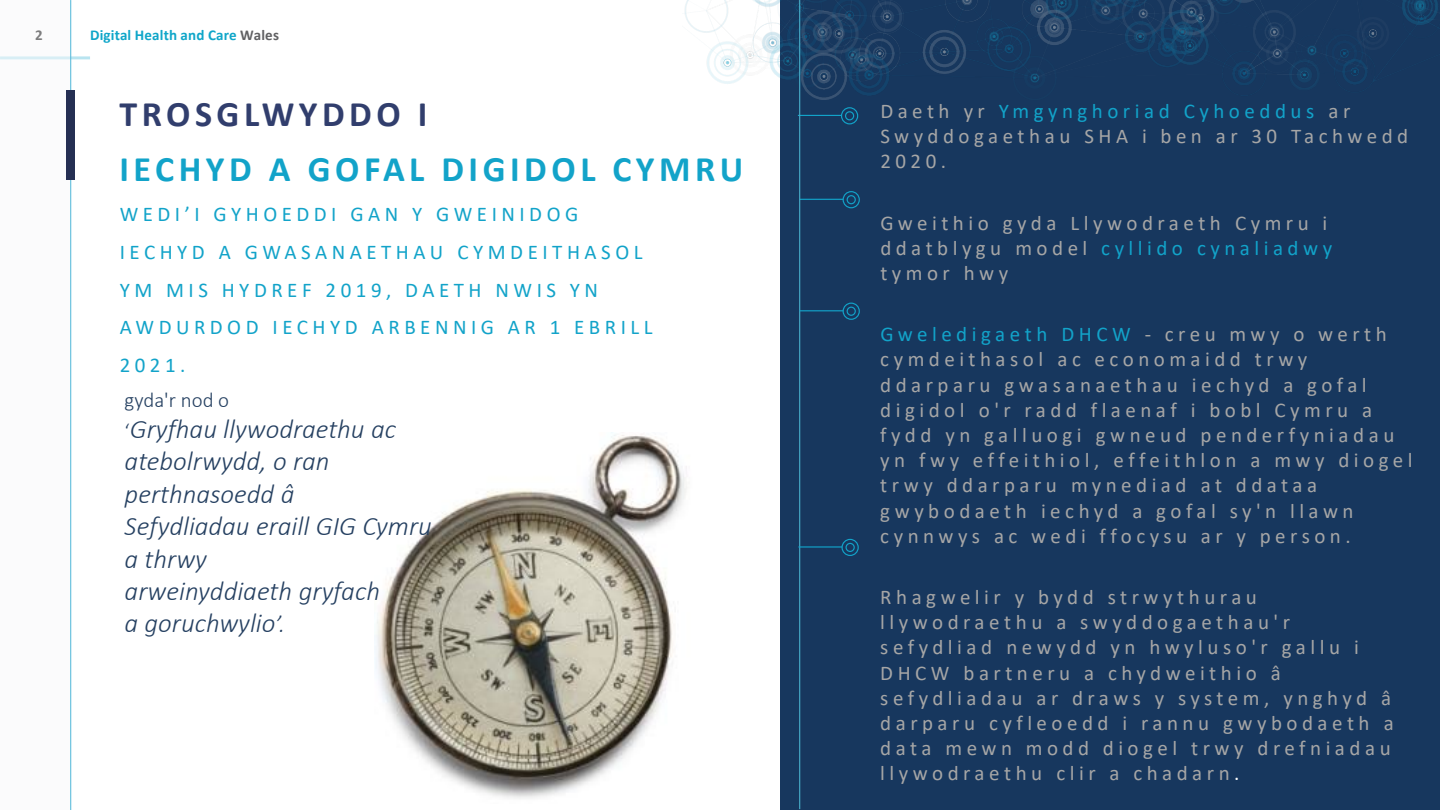
<style>
.page{position:relative;width:1440px;height:810px;background:#fff}
.page>*{position:absolute;margin:0;border:0;box-sizing:border-box;transform-origin:0 0}
.t1{font:700 36px "Calibri";letter-spacing:.125em;color:#12a3c9}
.t2{font:700 36px "Calibri";letter-spacing:.125em;color:#313e6d}
.t3{font:italic 300 27px "Calibri";color:#254061}
.t4{font:21px/25.2px "Calibri";letter-spacing:.215em;color:#a6a6a6}
.t5{font:21px/37.8px "Calibri";letter-spacing:.215em;color:#12a3c9}
.t6{font:300 21px "Calibri";color:#254061}
.t7{font:700 15px "Calibri";letter-spacing:.01em;color:#0fa6c9}
.t8{font:700 15px "Calibri";color:#000}
.s1{color:#616163}
.s2{font-style:normal;font-size:21px}
.s3{font-size:24px}
.s4{color:#12a3c9}
.s5{color:#fff}
</style>
<div class="page">
<hr style="left:0;top:56px;width:90px;height:3px;background:#b8e4f0">
<div style="left:781px;top:0;width:659px;height:810px;background:#17375e"></div>
<img style="left:684px;top:0;width:754px;height:104px">
<div style="left:0;top:0;width:69px;height:809px;background:#f9f9fb"></div>
<hr style="left:70px;top:0;width:1px;height:810px;background:#66c0dd">
<div style="left:67px;top:90px;width:8px;height:90px;background:#252f53"></div>
<hr style="left:800px;top:199px;width:43px;height:1px;background:#12a3c9">
<svg style="left:842px;top:191px;width:18px;height:18px"></svg>
<hr style="left:798px;top:115px;width:44px;height:1px;background:#12a3c9">
<svg style="left:840px;top:107px;width:19px;height:18px"></svg>
<hr style="left:799px;top:0;width:1px;height:809px;background:#46aac5">
<img style="left:374px;top:434px;width:313px;height:365px">
<hr style="left:800px;top:310px;width:43px;height:1px;background:#12a3c9">
<svg style="left:842px;top:302px;width:18px;height:18px"></svg>
<hr style="left:798px;top:546px;width:44px;height:2px;background:#12a3c9">
<svg style="left:841px;top:538px;width:18px;height:18px"></svg>
<p class="t8" style="left:35px;top:24px;width:9px">2</p>
<p class="t7" style="left:90px;top:24px;width:190px">Digital Health and Care <span class="s1">Wales</span></p>
<p class="t2" style="left:119px;top:89px;width:310px">TROSGLWYDDO I</p>
<p class="t1" style="left:119px;top:144px;width:625px">IECHYD A GOFAL DIGIDOL CYMRU</p>
<p class="t5" style="left:120px;top:195px;width:534px">WEDI’I GYHOEDDI GAN Y GWEINIDOG<br>IECHYD A GWASANAETHAU CYMDEITHASOL<br>YM MIS HYDREF 2019, DAETH NWIS YN<br>AWDURDOD IECHYD ARBENNIG AR 1 EBRILL<br>2021.</p>
<p class="t6" style="left:125px;top:387px;width:106px">gyda'r nod o</p>
<p class="t3" style="left:125px;top:412px;width:273px"><span class="s2">‘</span>Gryfhau llywodraethu ac</p>
<p class="t3" style="left:125px;top:445px;width:206px">atebolrwydd, o ran</p>
<p class="t3" style="left:125px;top:477px;width:171px">perthnasoedd â</p>
<p class="t3" style="left:125px;top:510px;width:309px">Sefydliadau eraill GIG Cymru</p>
<p class="t3" style="left:125px;top:542px;width:84px">a thrwy</p>
<p class="t3" style="left:125px;top:574px;width:257px">arweinyddiaeth gryfach</p>
<p class="t3" style="left:125px;top:607px;width:162px">a goruchwylio<span class="s3">’.</span></p>
<p class="t4" style="left:880px;top:98px;width:529px">Daeth yr <span class="s4">Ymgynghoriad Cyhoeddus</span> ar<br>Swyddogaethau SHA i ben ar 30 Tachwedd<br>2020.</p>
<p class="t4" style="left:880px;top:209px;width:453px">Gweithio gyda Llywodraeth Cymru i ddatblygu model <span class="s4">cyllido cynaliadwy </span>tymor hwy</p>
<p class="t4" style="left:880px;top:321px;width:534px"><span class="s4">Gweledigaeth DHCW</span> - creu mwy o werth cymdeithasol ac economaidd trwy ddarparu gwasanaethau iechyd a gofal digidol o'r radd flaenaf i bobl Cymru a fydd yn galluogi gwneud penderfyniadau yn fwy effeithiol, effeithlon a mwy diogel trwy ddarparu mynediad at ddataa gwybodaeth iechyd a gofal sy'n llawn cynnwys ac wedi ffocysu ar y person.</p>
<p class="t4" style="left:880px;top:584px;width:515px">Rhagwelir y bydd strwythurau llywodraethu a swyddogaethau'r sefydliad newydd yn hwyluso'r gallu i DHCW bartneru a chydweithio â sefydliadau ar draws y system, ynghyd â darparu cyfleoedd i rannu gwybodaeth a data mewn modd diogel trwy drefniadau llywodraethu clir a chadarn<span class="s5">.</span></p>
</div>
